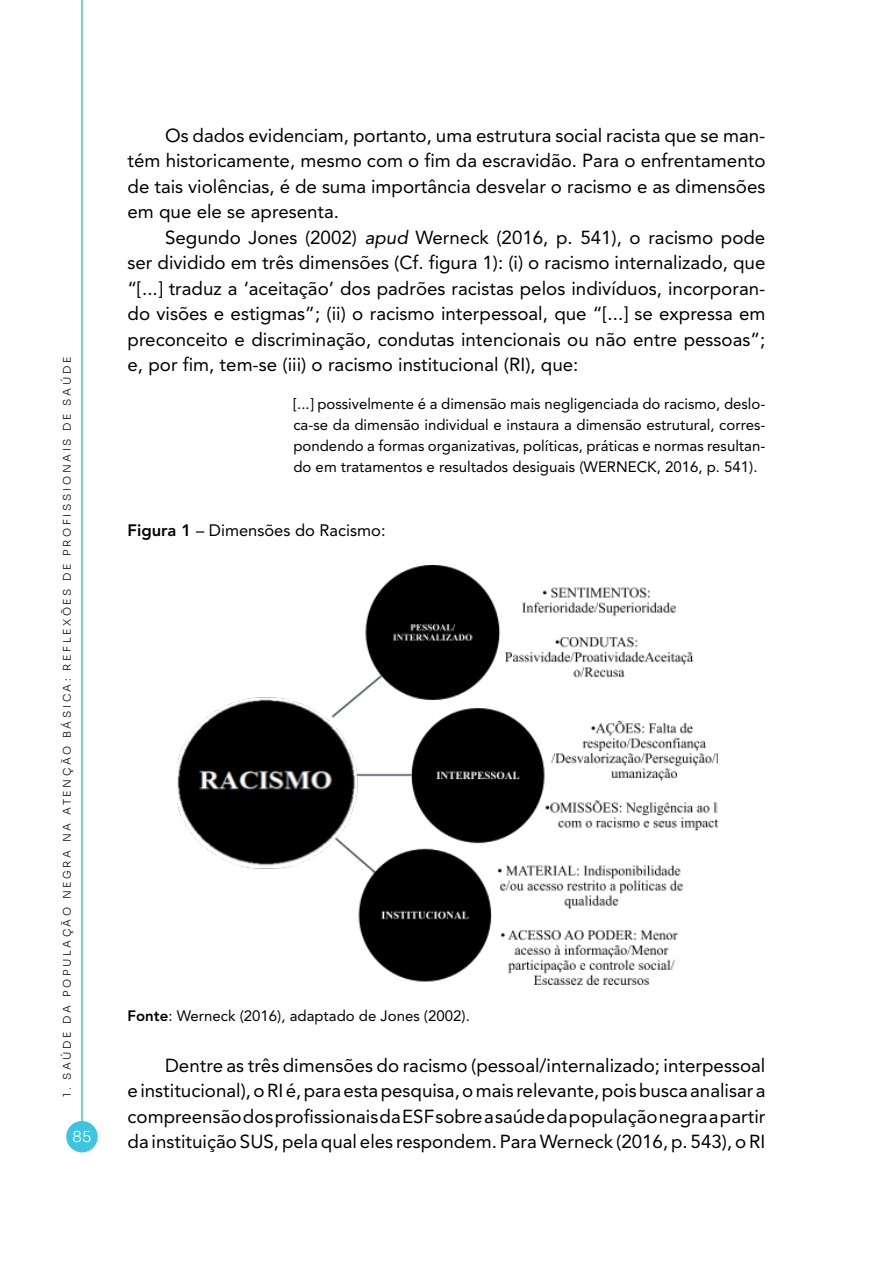
<style>
.page{position:relative;width:893px;height:1263px;background:#fff}
.page>*{position:absolute;margin:0;border:0;box-sizing:border-box;transform-origin:0 0}
.TEXTO_CORRIDO_CERTO{font:18.75px/25.5px "Avenir";color:#000;text-align:justify}
.TEXTO_CORRIDO_SEM_RE{font:16.5px "Avenir";color:#000}
.CITAÇÃO{font:15px/21px "Avenir";color:#000;text-align:justify}
.TEXTO_CORRIDO_SEM_RE-2{font:15px "Avenir";color:#000}
.t1{font:300 15px "Sora";color:#fff}
.t2{font:300 10.5px "Sora";letter-spacing:.25em;color:#111}
.s1{font-style:italic}
.s2{font-weight:800}
</style>
<div class="page">
<hr style="left:81px;top:0;width:2px;height:1125px;background:#3dc4e1">
<div style="left:66px;top:1121px;width:32px;height:31px;background:#3dc4e1;border-radius:50%"></div>
<img style="left:177px;top:566px;width:540px;height:418px">
<p class="t2" style="left:58px;top:1097px;width:741px;rotate:-90deg">1. SAÚDE DA POPULAÇÃO NEGRA NA ATENÇÃO BÁSICA: REFLEXÕES DE PROFISSIONAIS DE SAÚDE</p>
<p class="t1" style="left:73px;top:1124px;width:20px">85</p>
<p class="TEXTO_CORRIDO_CERTO" style="left:128px;top:123px;width:639px;text-indent:38px">Os dados evidenciam, portanto, uma estrutura social racista que se man&shy;tém historicamente, mesmo com o fim da escravidão. Para o enfrentamento de tais violências, é de suma importância desvelar o racismo e as dimensões em que ele se apresenta.</p>
<p class="TEXTO_CORRIDO_CERTO" style="left:128px;top:225px;width:639px;text-indent:38px">Segundo Jones (2002) <span class="s1">apud</span> Werneck (2016, p. 541), o racismo pode ser dividido em três dimensões (Cf. figura 1): (i) o racismo internalizado, que “[...] traduz a ‘aceitação’ dos padrões racistas pelos indivíduos, incorporan&shy;do visões e estigmas”; (ii) o racismo interpessoal, que “[...] se expressa em preconceito e discriminação, condutas intencionais ou não entre pessoas”; e, por fim, tem-se (iii) o racismo institucional (RI), que:</p>
<p class="CITAÇÃO" style="left:293px;top:394px;width:473px">[...] possivelmente é a dimensão mais negligenciada do racismo, deslo&shy;ca-se da dimensão individual e instaura a dimensão estrutural, corres&shy;pondendo a formas organizativas, políticas, práticas e normas resultan&shy;do em tratamentos e resultados desiguais (WERNECK, 2016, p. 541).</p>
<p class="TEXTO_CORRIDO_SEM_RE" style="left:128px;top:521px;width:259px"><span class="s2">Figura 1</span> – Dimensões do Racismo:</p>
<p class="TEXTO_CORRIDO_SEM_RE-2" style="left:128px;top:1006px;width:344px"><span class="s2">Fonte</span>: Werneck (2016), adaptado de Jones (2002).</p>
<p class="TEXTO_CORRIDO_CERTO" style="left:128px;top:1052px;width:639px;text-indent:38px">Dentre as três dimensões do racismo (pessoal/internalizado; interpessoal e institucional), o RI é, para esta pesquisa, o mais relevante, pois busca analisar a compreensão dos profissionais da ESF sobre a saúde da população negra a partir da instituição SUS, pela qual eles respondem. Para Werneck (2016, p. 543), o RI</p>
</div>
